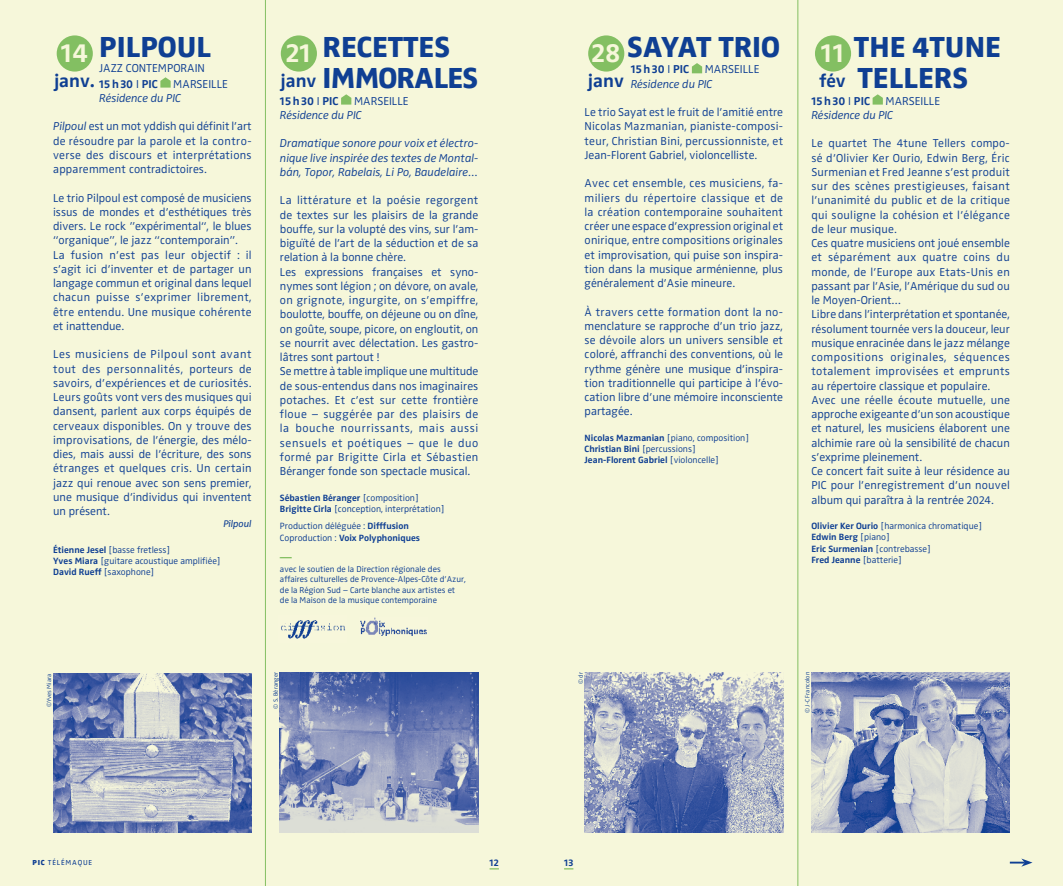
<style>
.page{position:relative;width:1063px;height:886px;background:#f6f7da}
.page>*{position:absolute;margin:0;border:0;box-sizing:border-box;transform-origin:0 0}
.t1{font:30px/31.2px "Zwo LF w 7";color:#0f3f93}
.t2{font:30px/31.2px "Zwo LF w 7";letter-spacing:-.025em;color:#0f3f93}
.t3{font:27.5px "Zwo LF w 6";color:#f6f7da}
.t4{font:18.75px "Zwo LF w 6";color:#0f3f93}
.t5{font:11.88px/14.2px "Zwo LF w 3";color:#0f3f93;text-align:justify}
.t6{font:11.88px/14.2px "Zwo LF w 3 Italic";letter-spacing:-.01em;color:#0f3f93;text-align:justify}
.t7{font:11.88px "Zwo LF w 6";color:#0f3f93}
.t8{font:11.88px "Zwo LF w 6";color:#83bf62}
.t9{font:10px "Zwo LF w 4 Italic";letter-spacing:-.01em;color:#0f3f93}
.t10{font:10px "Zwo LF w 6";color:#0f3f93}
.t11{font:9.38px/11.2px "Zwo LF w 3";color:#0f3f93}
.t12{font:9.38px/11.2px "Zwo LF w 6";color:#0f3f93}
.t13{font:8.75px/10.5px "Zwo LF w 3";color:#0f3f93}
.t14{font:7.5px "Zwo LF w 4";letter-spacing:.1em;color:#0f3f93}
.t15{font:6.25px "Zwo LF w 3";color:#0f3f93}
.s1{font-family:"Zwo LF w 3"}
.s2{font-family:"Zwo LF w 3 Italic"}
.s3{font-family:"Zwo LF w 6"}
.s4{font-family:"Zwo Alt LF w 8"}
</style>
<div class="page">
<svg style="left:1010px;top:858px;width:23px;height:9px"></svg>
<hr style="left:265px;top:0;width:1px;height:886px;background:#83bf62">
<svg style="left:160px;top:77px;width:11px;height:11px"></svg>
<svg style="left:341px;top:94px;width:10px;height:11px"></svg>
<img style="left:281px;top:620px;width:64px;height:19px">
<img style="left:360px;top:617px;width:67px;height:18px">
<img style="left:280px;top:672px;width:198px;height:161px">
<img style="left:585px;top:672px;width:198px;height:161px">
<hr style="left:798px;top:0;width:1px;height:886px;background:#83bf62">
<svg style="left:692px;top:63px;width:10px;height:10px"></svg>
<svg style="left:873px;top:94px;width:10px;height:11px"></svg>
<div style="left:588px;top:35px;width:36px;height:37px;background:#83bf62;border-radius:50%"></div>
<div style="left:815px;top:35px;width:36px;height:37px;background:#83bf62;border-radius:50%"></div>
<img style="left:811px;top:672px;width:199px;height:161px">
<div style="left:57px;top:35px;width:36px;height:37px;background:#83bf62;border-radius:50%"></div>
<div style="left:281px;top:35px;width:36px;height:37px;background:#83bf62;border-radius:50%"></div>
<img style="left:53px;top:674px;width:199px;height:159px">
<h1 class="t1" style="left:99px;top:31px;width:114px">PILPOUL</h1>
<p class="t5" style="left:99px;top:61px;width:107px">JAZZ CONTEMPORAIN</p>
<p class="t7" style="left:99px;top:77px;width:60px">15h30 <span class="s1">I</span> PIC</p>
<p class="t5" style="left:173px;top:76px;width:56px">MARSEILLE</p>
<p class="t6" style="left:99px;top:91px;width:83px">Résidence du PIC</p>
<p class="t5" style="left:53px;top:119px;width:200px"><span class="s2">Pilpoul</span> est un mot yddish qui définit l’art de résoudre par la parole et la contro&shy;verse des discours et interprétations apparemment contradictoires.</p>
<p class="t5" style="left:53px;top:190px;width:200px;text-align:left">Le trio Pilpoul est composé de musiciens issus de mondes et d’esthétiques très divers. Le rock ”expérimental“, le blues “organique”, le jazz “contemporain”.<br>La fusion n’est pas leur objectif : il s’agit ici d’inventer et de partager un langage commun et original dans lequel chacun puisse s’exprimer librement, être entendu. Une musique cohérente et inattendue.</p>
<p class="t5" style="left:53px;top:347px;width:200px">Les musiciens de Pilpoul sont avant tout des personnalités, porteurs de savoirs, d’expériences et de curiosités.<br>Leurs goûts vont vers des musiques qui dansent, parlent aux corps équipés de cerveaux disponibles. On y trouve des improvisations, de l’énergie, des mélo&shy;dies, mais aussi de l’écriture, des sons étranges et quelques cris. Un certain jazz qui renoue avec son sens premier, une musique d’individus qui inventent un présent.</p>
<p class="t9" style="left:223px;top:518px;width:30px">Pilpoul</p>
<p class="t11" style="left:53px;top:544px;width:169px"><span class="s3">Étienne Jesel</span> [basse fretless]<br><span class="s3">Yves Miara</span> [guitare acoustique amplifiée]<br><span class="s3">David Rueff</span> [saxophone]</p>
<h2 class="t3" style="left:61px;top:37px;width:29px">14</h2>
<h3 class="t4" style="left:54px;top:70px;width:42px">janv.</h3>
<h1 class="t2" style="left:323px;top:31px;width:157px">RECETTES<br>IMMORALES</h1>
<p class="t7" style="left:280px;top:94px;width:60px">15h30 <span class="s1">I</span> PIC</p>
<p class="t5" style="left:354px;top:93px;width:56px">MARSEILLE</p>
<p class="t6" style="left:280px;top:108px;width:83px">Résidence du PIC</p>
<p class="t6" style="left:280px;top:136px;width:200px">Dramatique sonore pour voix et électro&shy;nique live inspirée des textes de Montal&shy;bán, Topor, Rabelais, Li Po, Baudelaire…</p>
<p class="t5" style="left:280px;top:193px;width:200px;text-align:left">La littérature et la poésie regorgent de textes sur les plaisirs de la grande bouffe, sur la volupté des vins, sur l’am&shy;biguïté de l’art de la séduction et de sa relation à la bonne chère.<br>Les expressions françaises et syno&shy;nymes sont légion ; on dévore, on avale, on grignote, ingurgite, on s’empiffre, boulotte, bouffe, on déjeune ou on dîne, on goûte, soupe, picore, on engloutit, on se nourrit avec délectation. Les gastro&shy;lâtres sont partout !<br>Se mettre à table implique une multitude de sous-entendus dans nos imaginaires potaches. Et c’est sur cette frontière floue – suggérée par des plaisirs de la bouche nourrissants, mais aussi sensuels et poétiques – que le duo formé par Brigitte Cirla et Sébastien Béranger fonde son spectacle musical.</p>
<p class="t12" style="left:280px;top:492px;width:140px">Sébastien Béranger <span class="s1">[composition]</span></p>
<p class="t11" style="left:280px;top:500px;width:166px;line-height:17.5px"><span class="s3">Brigitte Cirla</span> [conception, interprétation]<br>Production déléguée : <span class="s3">Difffusion</span></p>
<p class="t12" style="left:280px;top:532px;width:142px"><span class="s1">Coproduction :</span> Voix Polyphoniques</p>
<p class="t8" style="left:280px;top:550px;width:14px">—</p>
<p class="t13" style="left:280px;top:563px;width:188px">avec le soutien de la Direction régionale des affaires culturelles de Provence-Alpes-Côte d’Azur, de la Région Sud – Carte blanche aux artistes et de la Maison de la musique contemporaine</p>
<h2 class="t3" style="left:286px;top:37px;width:27px">21</h2>
<h3 class="t4" style="left:281px;top:70px;width:37px">janv</h3>
<h1 class="t1" style="left:627px;top:31px;width:155px">SAYAT TRIO</h1>
<p class="t7" style="left:631px;top:62px;width:60px">15h30 <span class="s1">I</span> PIC</p>
<p class="t5" style="left:705px;top:62px;width:56px">MARSEILLE</p>
<p class="t6" style="left:631px;top:76px;width:83px">Résidence du PIC</p>
<p class="t5" style="left:585px;top:105px;width:200px">Le trio Sayat est le fruit de l’amitié entre Nicolas Mazmanian, pianiste-composi&shy;teur, Christian Bini, percussionniste, et Jean-Florent Gabriel, violoncelliste.</p>
<p class="t5" style="left:585px;top:176px;width:200px">Avec cet ensemble, ces musiciens, fa&shy;miliers du répertoire classique et de la création contemporaine souhaitent créer une espace d’expression original et onirique, entre compositions originales et improvisation, qui puise son inspira&shy;tion dans la musique arménienne, plus généralement d’Asie mineure.</p>
<p class="t5" style="left:585px;top:304px;width:200px">À travers cette formation dont la no&shy;menclature se rapproche d’un trio jazz, se dévoile alors un univers sensible et coloré, affranchi des conventions, où le rythme génère une musique d’inspira&shy;tion traditionnelle qui participe à l’évo&shy;cation libre d’une mémoire inconsciente partagée.</p>
<p class="t11" style="left:585px;top:432px;width:166px"><span class="s3">Nicolas Mazmanian</span> [piano, composition]</p>
<p class="t12" style="left:585px;top:443px;width:136px">Christian Bini <span class="s1">[percussions]<br></span>Jean-Florent Gabriel <span class="s1">[violoncelle]</span></p>
<h2 class="t3" style="left:591px;top:37px;width:31px">28</h2>
<h3 class="t4" style="left:588px;top:70px;width:37px">janv</h3>
<h1 class="t1" style="left:854px;top:31px;width:148px">THE 4TUNE<br>TELLERS</h1>
<p class="t7" style="left:811px;top:94px;width:60px">15h30 <span class="s1">I</span> PIC</p>
<p class="t5" style="left:886px;top:93px;width:56px">MARSEILLE</p>
<p class="t6" style="left:811px;top:108px;width:83px">Résidence du PIC</p>
<p class="t5" style="left:811px;top:136px;width:200px;text-align:left">Le quartet The 4tune Tellers compo&shy;sé d’Olivier Ker Ourio, Edwin Berg, Éric Surmenian et Fred Jeanne s’est produit sur des scènes prestigieuses, faisant l’unanimité du public et de la critique qui souligne la cohésion et l’élégance de leur musique.<br>Ces quatre musiciens ont joué ensemble et séparément aux quatre coins du monde, de l’Europe aux Etats-Unis en passant par l’Asie, l’Amérique du sud ou le Moyen-Orient…<br>Libre dans l’interprétation et spontanée, résolument tournée vers la douceur, leur musique enracinée dans le jazz mélange compositions originales, séquences totalement improvisées et emprunts au répertoire classique et populaire.<br>Avec une réelle écoute mutuelle, une approche exigeante d’un son acoustique et naturel, les musiciens élaborent une alchimie rare où la sensibilité de chacun s’exprime pleinement.<br>Ce concert fait suite à leur résidence au PIC pour l’enregistrement d’un nouvel album qui paraîtra à la rentrée 2024.</p>
<p class="t11" style="left:811px;top:520px;width:172px"><span class="s3">Olivier Ker Ourio</span> [harmonica chromatique]</p>
<p class="t12" style="left:811px;top:532px;width:121px">Edwin Berg <span class="s1">[piano]<br></span>Eric Surmenian <span class="s1">[contrebasse]<br></span>Fred Jeanne <span class="s1">[batterie]</span></p>
<h2 class="t3" style="left:821px;top:37px;width:25px">11</h2>
<h3 class="t4" style="left:820px;top:70px;width:28px">fév</h3>
<p class="t15" style="left:46px;top:707px;width:35px;rotate:-90deg">©Yves Miara</p>
<p class="t15" style="left:272px;top:708px;width:38px;rotate:-90deg">© S. Béranger</p>
<p class="t15" style="left:577px;top:684px;width:14px;rotate:-90deg">© dr</p>
<p class="t15" style="left:804px;top:713px;width:42px;rotate:-90deg">© J-C Francolon</p>
<p class="t14" style="left:33px;top:858px;width:61px"><span class="s4">PIC</span> TÉLÉMAQUE</p>
<p class="t10" style="left:490px;top:857px;width:11px">12</p>
<p class="t10" style="left:564px;top:857px;width:11px">13</p>
</div>
